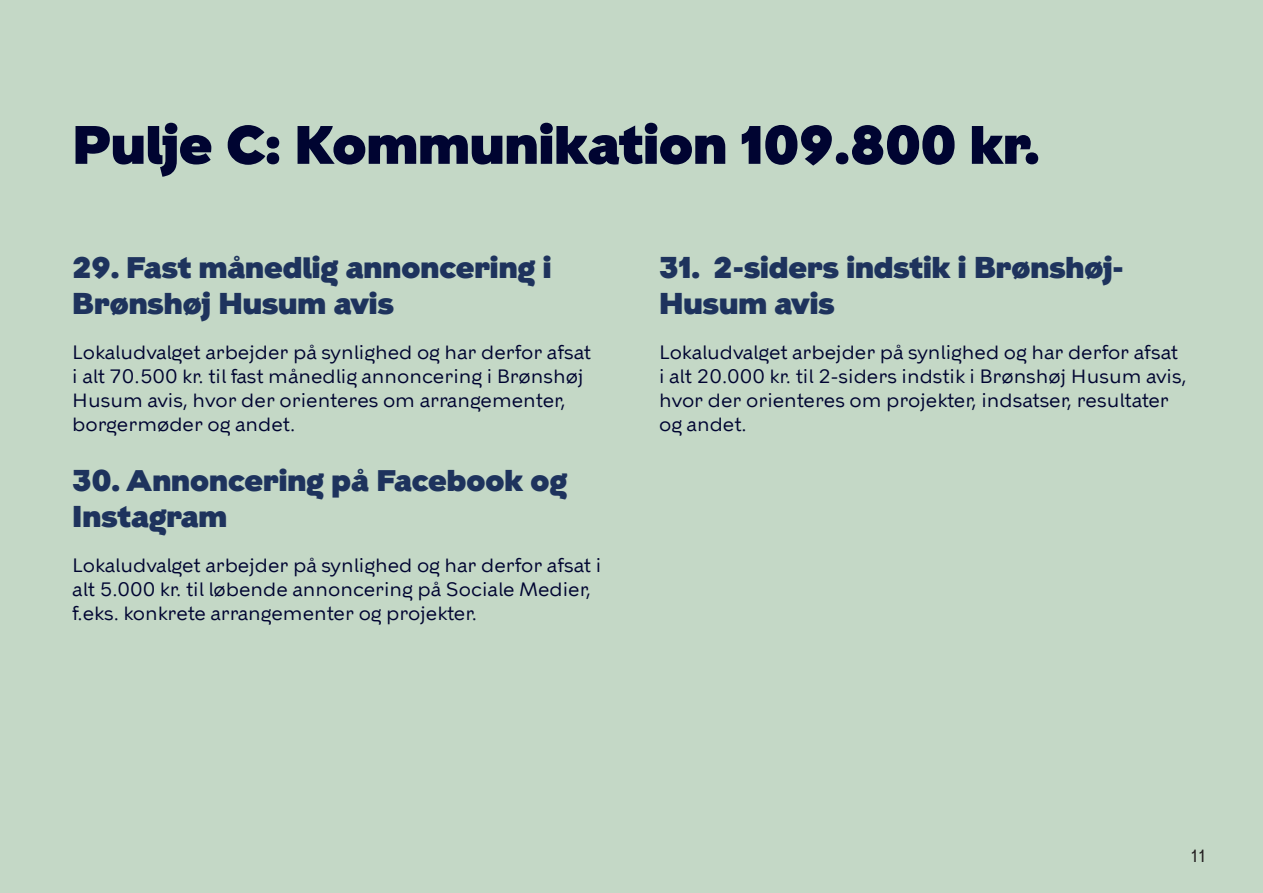
<style>
.page{position:relative;width:1263px;height:893px;background:#c4d8c6}
.page>*{position:absolute;margin:0;border:0;box-sizing:border-box;transform-origin:0 0}
.t1{font:900 54px "KBH";color:#000431}
.t2{font:900 30px/36px "KBH";color:#1e335d}
.t3{font:19.5px/24px "KBH";color:#000431}
.t4{font:18px "KBH Tekst";color:#231f20}
</style>
<div class="page">
<h1 class="t1" style="left:72px;top:123px;width:969px">Pulje C: Kommunikation 109.800 kr.</h1>
<h2 class="t2" style="left:72px;top:252px;width:481px">29. Fast månedlig annoncering i<br>Brønshøj Husum avis</h2>
<p class="t3" style="left:72px;top:342px;width:520px">Lokaludvalget arbejder på synlighed og har derfor afsat i alt 70.500 kr. til fast månedlig annoncering i Brønshøj Husum avis, hvor der orienteres om arrangementer, borgermøder og andet.</p>
<h2 class="t2" style="left:72px;top:466px;width:497px">30. Annoncering på Facebook og<br>Instagram</h2>
<p class="t3" style="left:72px;top:555px;width:530px">Lokaludvalget arbejder på synlighed og har derfor afsat i alt 5.000 kr. til løbende annoncering på Sociale Medier, f.eks. konkrete arrangementer og projekter.</p>
<h2 class="t2" style="left:659px;top:252px;width:466px">31. 2-siders indstik i Brønshøj-<br>Husum avis</h2>
<p class="t3" style="left:659px;top:342px;width:529px">Lokaludvalget arbejder på synlighed og har derfor afsat i alt 20.000 kr. til 2-siders indstik i Brønshøj Husum avis, hvor der orienteres om projekter, indsatser, resultater og andet.</p>
<p class="t4" style="left:1191px;top:845px;width:17px">11</p>
</div>
